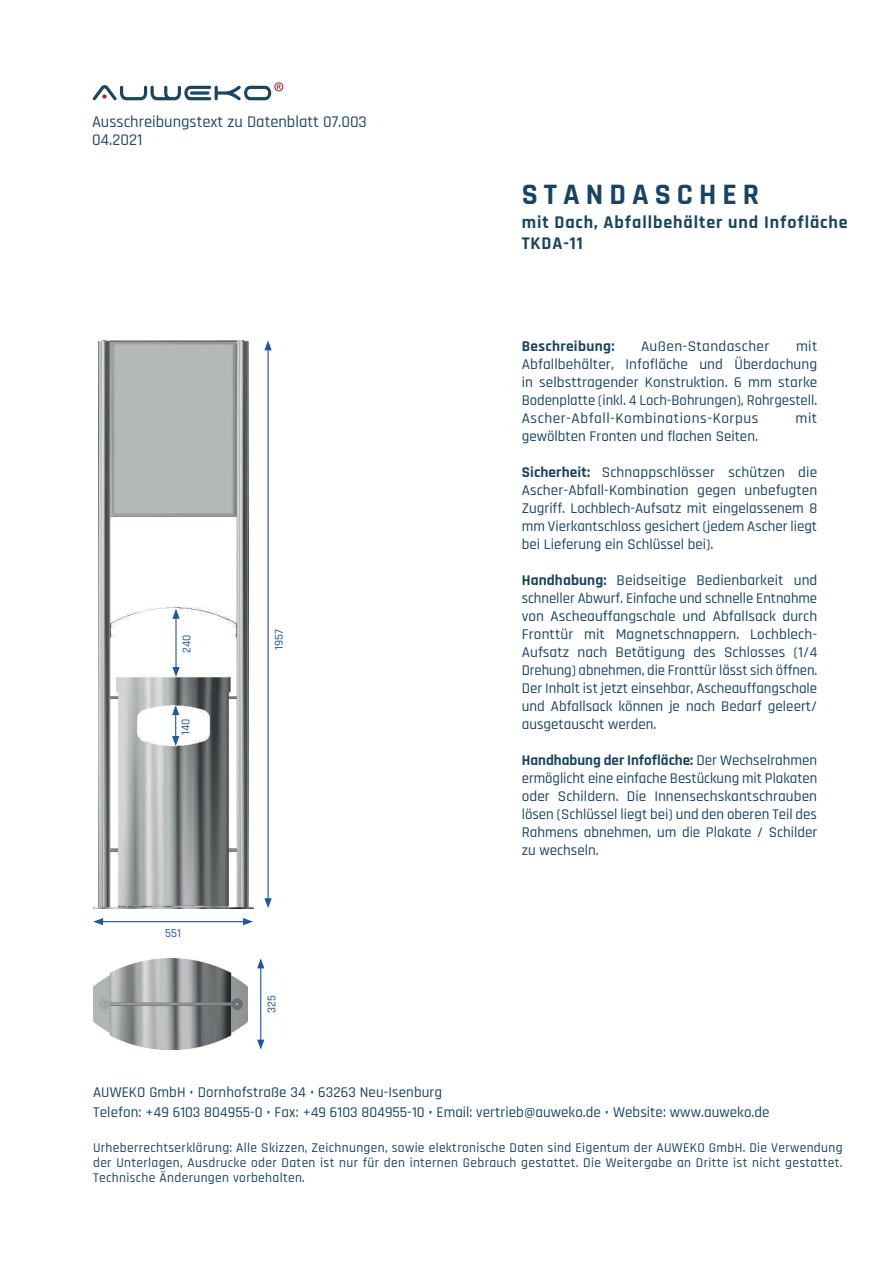
<style>
.page{position:relative;width:893px;height:1263px;background:#fff}
.page>*{position:absolute;margin:0;border:0;box-sizing:border-box;transform-origin:0 0}
.t1{font:700 30px "Rajdhani";letter-spacing:.2em;color:#184464}
.t2{font:700 18px/21.6px "Rajdhani";letter-spacing:.05em;color:#184464}
.t3{font:500 16.5px/18px "Rajdhani";color:#1d4969}
.t4{font:500 15px/18px "Rajdhani";color:#184464;text-align:justify}
.t5{font:500 15px "Rajdhani";letter-spacing:.025em;color:#184464}
.t6{font:700 15px "Rajdhani";letter-spacing:.02em;color:#184464}
.t7{font:500 13.5px/15px "Rajdhani";letter-spacing:.025em;color:#184464;text-align:justify}
.t8{font:500 12px "Rajdhani";color:#1e56a6}
.s1{font-weight:700}
</style>
<div class="page">
<hr style="left:267px;top:348px;width:2px;height:552px;background:#1e56a6">
<svg style="left:264px;top:340px;width:8px;height:10px"></svg>
<svg style="left:264px;top:898px;width:8px;height:10px"></svg>
<hr style="left:101px;top:921px;width:144px;height:1px;background:#1e56a6">
<svg style="left:93px;top:918px;width:10px;height:7px"></svg>
<svg style="left:243px;top:918px;width:10px;height:7px"></svg>
<hr style="left:260px;top:966px;width:1px;height:76px;background:#1e56a6">
<svg style="left:257px;top:958px;width:7px;height:10px"></svg>
<svg style="left:257px;top:1040px;width:7px;height:10px"></svg>
<img style="left:93px;top:341px;width:160px;height:567px">
<img style="left:93px;top:958px;width:155px;height:92px">
<svg style="left:172px;top:705px;width:7px;height:41px"></svg>
<hr style="left:175px;top:616px;width:2px;height:53px;background:#1e56a6">
<svg style="left:172px;top:609px;width:8px;height:10px"></svg>
<svg style="left:172px;top:667px;width:8px;height:10px"></svg>
<svg style="left:93px;top:82px;width:190px;height:18px"></svg>
<p class="t3" style="left:92px;top:114px;width:276px">Ausschreibungstext zu Datenblatt 07.003<br>04.2021</p>
<p class="t8" style="left:180px;top:653px;width:20px;rotate:-90deg">240</p>
<p class="t8" style="left:179px;top:735px;width:18px;rotate:-90deg">140</p>
<p class="t8" style="left:272px;top:649px;width:22px;rotate:-90deg">1957</p>
<p class="t8" style="left:165px;top:926px;width:17px">551</p>
<p class="t8" style="left:265px;top:1013px;width:19px;rotate:-90deg">325</p>
<h1 class="t1" style="left:522px;top:176px;width:239px">STANDASCHER</h1>
<p class="t2" style="left:522px;top:212px;width:328px">mit Dach, Abfallbehälter und Infofläche<br>TKDA-11</p>
<p class="t6" style="left:522px;top:337px;width:94px">Beschreibung:</p>
<p class="t5" style="left:641px;top:338px;width:130px">Außen-Standascher</p>
<p class="t4" style="left:522px;top:338px;width:297px;text-indent:274px">mit Abfallbehälter, Infofläche und Überdachung in selbsttragender Konstruktion. 6 mm starke Bodenplatte (inkl. 4 Loch-Bohrungen), Rohrgestell.<br>Ascher-Abfall-Kombinations-Korpus</p>
<p class="t4" style="left:796px;top:410px;width:23px">mit</p>
<p class="t4" style="left:522px;top:428px;width:238px">gewölbten Fronten und flachen Seiten.</p>
<p class="t4" style="left:522px;top:464px;width:297px"><span class="s1">Sicherheit:</span> Schnappschlösser schützen die Ascher-Abfall-Kombination gegen unbefugten Zugriff. Lochblech-Aufsatz mit eingelassenem 8 mm Vierkantschloss gesichert (jedem Ascher liegt bei Lieferung ein Schlüssel bei).</p>
<p class="t4" style="left:522px;top:572px;width:297px"><span class="s1">Handhabung:</span> Beidseitige Bedienbarkeit und schneller Abwurf. Einfache und schnelle Entnahme von Ascheauffangschale und Abfallsack durch Fronttür mit Magnetschnappern. Lochblech-Aufsatz nach Betätigung des Schlosses (1/4<br>Drehung) abnehmen, die Fronttür lässt sich öffnen.<br>Der Inhalt ist jetzt einsehbar, Ascheauffangschale und Abfallsack können je nach Bedarf geleert/ ausgetauscht werden.</p>
<p class="t4" style="left:522px;top:752px;width:297px"><span class="s1">Handhabung der Infofläche:</span> Der Wechselrahmen ermöglicht eine einfache Bestückung mit Plakaten oder Schildern. Die Innensechskantschrauben lösen (Schlüssel liegt bei) und den oberen Teil des Rahmens abnehmen, um die Plakate / Schilder zu wechseln.</p>
<p class="t4" style="left:93px;top:1083px;width:678px;line-height:19.5px">AUWEKO GmbH • Dornhofstraße 34 • 63263 Neu-Isenburg<br>Telefon: +49 6103 804955-0 • Fax: +49 6103 804955-10 • Email: vertrieb@auweko.de • Website: www.auweko.de</p>
<p class="t7" style="left:93px;top:1141px;width:751px">Urheberrechtserklärung: Alle Skizzen, Zeichnungen, sowie elektronische Daten sind Eigentum der AUWEKO GmbH. Die Verwendung der Unterlagen, Ausdrucke oder Daten ist nur für den internen Gebrauch gestattet. Die Weitergabe an Dritte ist nicht gestattet.<br>Technische Änderungen vorbehalten.</p>
</div>
